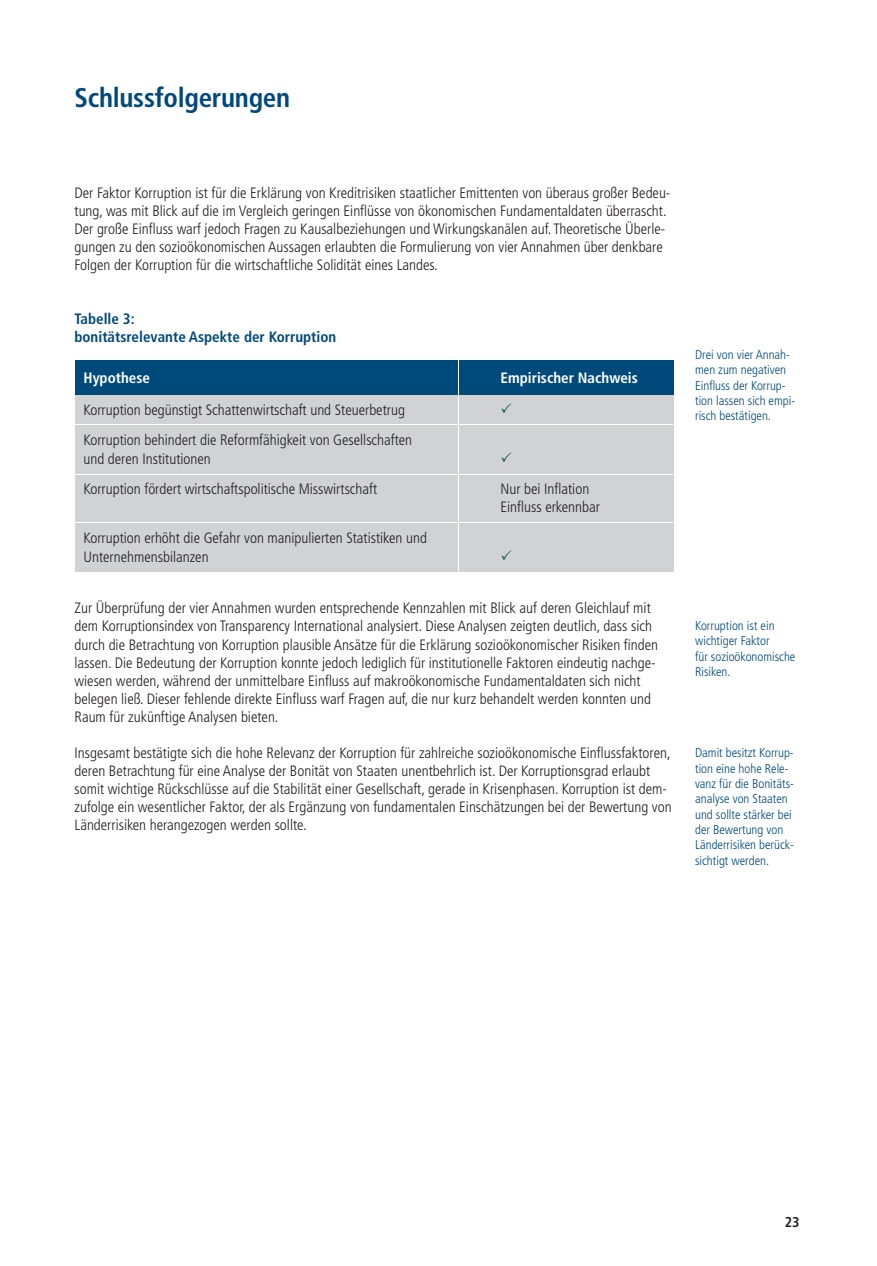
<style>
.page{position:relative;width:877px;height:1266px;background:#fff}
.page>*{position:absolute;margin:0;border:0;box-sizing:border-box;transform-origin:0 0}
.t1{font:700 condensed 27px "Frutiger LT Std";letter-spacing:-.01em;color:#00497b}
.t2{font:300 condensed 15px/18px "Frutiger LT Std";color:#231f20}
.t3{font:700 condensed 15px/18px "Frutiger LT Std";color:#00497b}
.t4{font:700 condensed 15px "Frutiger LT Std";color:#fff}
.t5{font:700 condensed 14.25px "Frutiger LT Std";color:#231f20}
.t6{font:300 condensed 12.75px/15.3px "Frutiger LT Std";color:#00497b}
</style>
<div class="page">
<div style="left:75px;top:393px;width:598px;height:179px;background:#d1d2d4"></div>
<div style="left:75px;top:360px;width:598px;height:35px;background:#00497b"></div>
<hr style="left:75px;top:424px;width:598px;height:1px;background:#fff">
<hr style="left:75px;top:474px;width:598px;height:1px;background:#fff">
<hr style="left:74px;top:522px;width:599px;height:1px;background:#fff">
<hr style="left:458px;top:360px;width:1px;height:210px;background:#fff">
<h1 class="t1" style="left:74px;top:87px;width:217px">Schlussfolgerungen</h1>
<p class="t2" style="left:74px;top:185px;width:597px">Der Faktor Korruption ist für die Erklärung von Kreditrisiken staatlicher Emittenten von überaus großer Bedeu&shy;tung, was mit Blick auf die im Vergleich geringen Einflüsse von ökonomischen Fundamentaldaten überrascht.<br>Der große Einfluss warf jedoch Fragen zu Kausalbeziehungen und Wirkungskanälen auf. Theoretische Überle&shy;gungen zu den sozioökonomischen Aussagen erlaubten die Formulierung von vier Annahmen über denkbare Folgen der Korruption für die wirtschaftliche Solidität eines Landes.</p>
<p class="t3" style="left:74px;top:311px;width:263px">Tabelle 3:<br>bonitätsrelevante Aspekte der Korruption</p>
<p class="t4" style="left:83px;top:372px;width:68px">Hypothese</p>
<p class="t4" style="left:500px;top:372px;width:139px">Empirischer Nachweis</p>
<p class="t2" style="left:83px;top:395px;width:330px;line-height:30.8px">Korruption begünstigt Schattenwirtschaft und Steuerbetrug<br>Korruption behindert die Reformfähigkeit von Gesellschaften</p>
<p class="t2" style="left:83px;top:444px;width:295px;line-height:30.8px">und deren Institutionen<br>Korruption fördert wirtschaftspolitische Misswirtschaft</p>
<p class="t2" style="left:500px;top:481px;width:101px">Nur bei Inflation<br>Einfluss erkennbar</p>
<p class="t2" style="left:83px;top:530px;width:345px">Korruption erhöht die Gefahr von manipulierten Statistiken und<br>Unternehmensbilanzen</p>
<p class="t2" style="left:74px;top:600px;width:585px">Zur Überprüfung der vier Annahmen wurden entsprechende Kennzahlen mit Blick auf deren Gleichlauf mit dem Korruptionsindex von Transparency International analysiert. Diese Analysen zeigten deutlich, dass sich durch die Betrachtung von Korruption plausible Ansätze für die Erklärung sozioökonomischer Risiken finden lassen. Die Bedeutung der Korruption konnte jedoch lediglich für institutionelle Faktoren eindeutig nachge&shy;wiesen werden, während der unmittelbare Einfluss auf makroökonomische Fundamentaldaten sich nicht belegen ließ. Dieser fehlende direkte Einfluss warf Fragen auf, die nur kurz behandelt werden konnten und Raum für zukünftige Analysen bieten.</p>
<p class="t2" style="left:74px;top:745px;width:598px">Insgesamt bestätigte sich die hohe Relevanz der Korruption für zahlreiche sozioökonomische Einflussfaktoren, deren Betrachtung für eine Analyse der Bonität von Staaten unentbehrlich ist. Der Korruptionsgrad erlaubt somit wichtige Rückschlüsse auf die Stabilität einer Gesellschaft, gerade in Krisenphasen. Korruption ist dem&shy;zufolge ein wesentlicher Faktor, der als Ergänzung von fundamentalen Einschätzungen bei der Bewertung von Länderrisiken herangezogen werden sollte.</p>
<p class="t6" style="left:695px;top:348px;width:101px">Drei von vier Annah&shy;men zum negativen<br>Einfluss der Korrup&shy;tion lassen sich empi&shy;risch bestätigen.</p>
<p class="t6" style="left:695px;top:619px;width:102px">Korruption ist ein wichtiger Faktor<br>für sozioökonomische<br>Risiken.</p>
<p class="t6" style="left:695px;top:746px;width:100px">Damit besitzt Korrup&shy;tion eine hohe Rele&shy;vanz für die Bonitäts - analyse von Staaten und sollte stärker bei der Bewertung von<br>Länderrisiken berück&shy;sichtigt werden.</p>
<p class="t5" style="left:784px;top:1215px;width:16px">23</p>
</div>
